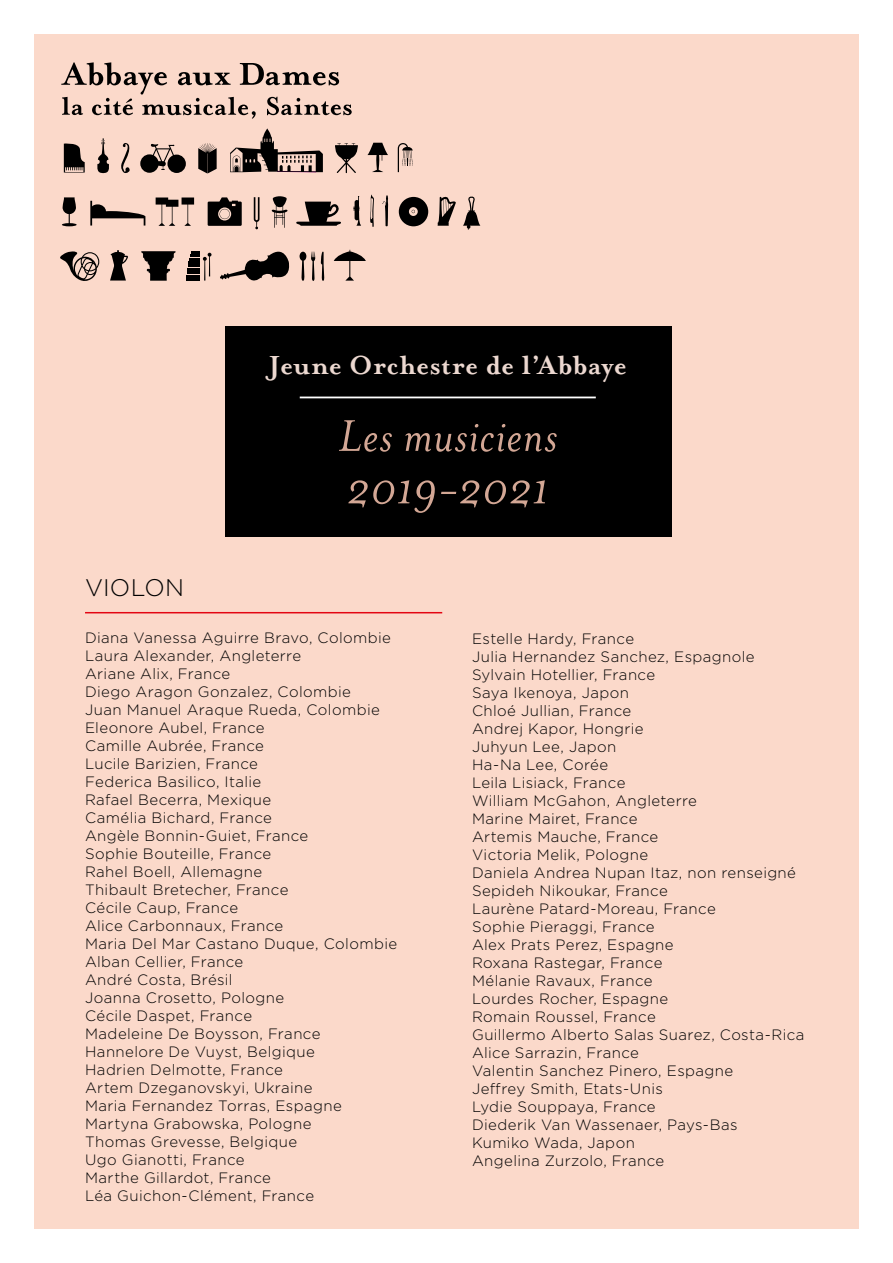
<style>
.page{position:relative;width:893px;height:1263px;background:#fff}
.page>*{position:absolute;margin:0;border:0;box-sizing:border-box;transform-origin:0 0}
.t1{font:italic 51px/52.5px "Mrs Eaves";letter-spacing:.01em;color:#d3a795}
.t2{font:700 30px "Mrs Eaves";letter-spacing:.015em;color:#ecd8d0}
.t3{font:300 24px "Gotham";letter-spacing:.01em;color:#000}
.t4{font:300 15px/18px "Gotham";letter-spacing:.025em;color:#000}
</style>
<div class="page">
<div style="left:34px;top:34px;width:825px;height:1195px;background:#fbd9ca"></div>
<hr style="left:85px;top:612px;width:357px;height:1px;background:#e30613">
<div style="left:225px;top:327px;width:447px;height:210px;background:#000"></div>
<hr style="left:300px;top:397px;width:296px;height:1px;background:#fff">
<svg style="left:398px;top:143px;width:15px;height:29px"></svg>
<svg style="left:140px;top:144px;width:46px;height:29px"></svg>
<svg style="left:121px;top:143px;width:9px;height:30px"></svg>
<svg style="left:90px;top:201px;width:55px;height:25px"></svg>
<svg style="left:64px;top:143px;width:21px;height:29px"></svg>
<svg style="left:62px;top:197px;width:15px;height:29px"></svg>
<svg style="left:438px;top:196px;width:18px;height:30px"></svg>
<svg style="left:110px;top:250px;width:18px;height:31px"></svg>
<svg style="left:156px;top:197px;width:38px;height:29px"></svg>
<svg style="left:208px;top:197px;width:34px;height:29px"></svg>
<svg style="left:254px;top:197px;width:5px;height:32px"></svg>
<svg style="left:97px;top:138px;width:12px;height:35px"></svg>
<svg style="left:335px;top:143px;width:23px;height:30px"></svg>
<svg style="left:296px;top:202px;width:45px;height:24px"></svg>
<svg style="left:271px;top:196px;width:17px;height:32px"></svg>
<svg style="left:60px;top:251px;width:39px;height:30px"></svg>
<svg style="left:463px;top:196px;width:17px;height:34px"></svg>
<svg style="left:220px;top:251px;width:70px;height:30px"></svg>
<svg style="left:334px;top:250px;width:32px;height:31px"></svg>
<hr style="left:186px;top:278px;width:14px;height:3px;background:#000">
<svg style="left:187px;top:251px;width:25px;height:26px"></svg>
<svg style="left:141px;top:251px;width:34px;height:30px"></svg>
<svg style="left:367px;top:143px;width:21px;height:29px"></svg>
<svg style="left:399px;top:197px;width:29px;height:29px"></svg>
<svg style="left:382px;top:196px;width:6px;height:30px"></svg>
<svg style="left:353px;top:196px;width:8px;height:30px"></svg>
<svg style="left:370px;top:195px;width:4px;height:32px"></svg>
<svg style="left:230px;top:128px;width:93px;height:44px"></svg>
<svg style="left:198px;top:143px;width:19px;height:30px"></svg>
<svg style="left:61px;top:62px;width:291px;height:57px"></svg>
<svg style="left:300px;top:252px;width:15px;height:29px"></svg>
<svg style="left:321px;top:251px;width:3px;height:30px"></svg>
<h2 class="t2" style="left:269px;top:348px;width:359px">Jeune Orchestre de l’Abbaye</h2>
<h1 class="t1" style="left:338px;top:410px;width:220px">Les musiciens<br>2019-2021</h1>
<h3 class="t3" style="left:85px;top:572px;width:101px">VIOLON</h3>
<p class="t4" style="left:85px;top:628px;width:314px">Diana Vanessa Aguirre Bravo, Colombie<br>Laura Alexander, Angleterre<br>Ariane Alix, France<br>Diego Aragon Gonzalez, Colombie<br>Juan Manuel Araque Rueda, Colombie<br>Eleonore Aubel, France<br>Camille Aubrée, France<br>Lucile Barizien, France<br>Federica Basilico, Italie<br>Rafael Becerra, Mexique<br>Camélia Bichard, France<br>Angèle Bonnin-Guiet, France<br>Sophie Bouteille, France<br>Rahel Boell, Allemagne<br>Thibault Bretecher, France<br>Cécile Caup, France<br>Alice Carbonnaux, France<br>Maria Del Mar Castano Duque, Colombie<br>Alban Cellier, France<br>André Costa, Brésil<br>Joanna Crosetto, Pologne<br>Cécile Daspet, France<br>Madeleine De Boysson, France<br>Hannelore De Vuyst, Belgique<br>Hadrien Delmotte, France<br>Artem Dzeganovskyi, Ukraine<br>Maria Fernandez Torras, Espagne<br>Martyna Grabowska, Pologne<br>Thomas Grevesse, Belgique<br>Ugo Gianotti, France<br>Marthe Gillardot, France<br>Léa Guichon-Clément, France</p>
<p class="t4" style="left:472px;top:629px;width:334px">Estelle Hardy, France<br>Julia Hernandez Sanchez, Espagnole<br>Sylvain Hotellier, France<br>Saya Ikenoya, Japon<br>Chloé Jullian, France<br>Andrej Kapor, Hongrie<br>Juhyun Lee, Japon<br>Ha-Na Lee, Corée<br>Leila Lisiack, France<br>William McGahon, Angleterre<br>Marine Mairet, France<br>Artemis Mauche, France<br>Victoria Melik, Pologne<br>Daniela Andrea Nupan Itaz, non renseigné<br>Sepideh Nikoukar, France<br>Laurène Patard-Moreau, France<br>Sophie Pieraggi, France<br>Alex Prats Perez, Espagne<br>Roxana Rastegar, France<br>Mélanie Ravaux, France<br>Lourdes Rocher, Espagne<br>Romain Roussel, France<br>Guillermo Alberto Salas Suarez, Costa-Rica<br>Alice Sarrazin, France<br>Valentin Sanchez Pinero, Espagne<br>Jeffrey Smith, Etats-Unis<br>Lydie Souppaya, France<br>Diederik Van Wassenaer, Pays-Bas<br>Kumiko Wada, Japon<br>Angelina Zurzolo, France</p>
</div>
